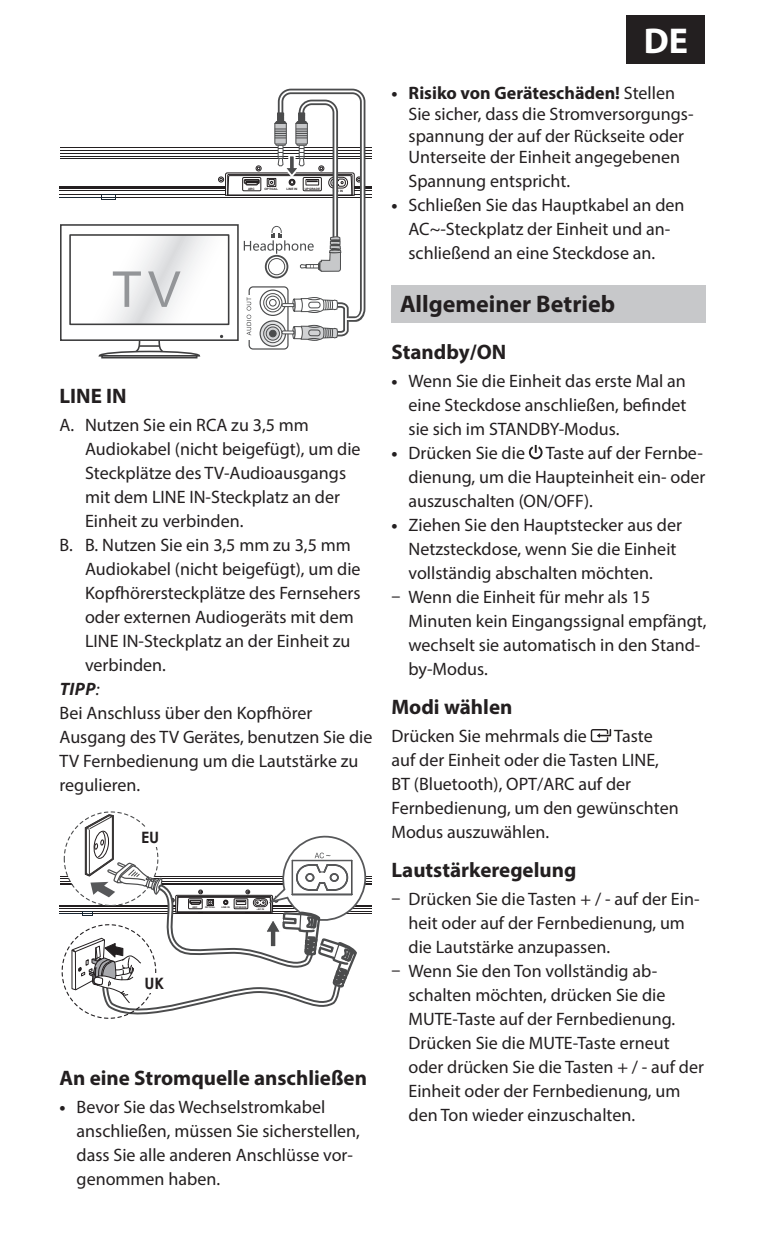
<style>
.page{position:relative;width:766px;height:1259px;background:#fff}
.page>*{position:absolute;margin:0;border:0;box-sizing:border-box;transform-origin:0 0}
.t1{font:700 36px "Myriad Pro";color:#fff}
.t2{font:700 24px "Myriad Pro";color:#231f20}
.t3{font:700 21px "Myriad Pro";color:#231f20}
.t4{font:18px/24px "Myriad Pro";color:#231f20}
.t5{font:italic 700 18px "Myriad Pro";color:#231f20}
.t6{font:700 15.6px "Century Gothic";color:#231f20}
.t7{font:700 3px "Arial";color:#231f20}
.s1{font-weight:400}
.s2{font-weight:700}
</style>
<div class="page">
<div style="left:626px;top:15px;width:79px;height:49px;background:#231f20"></div>
<div style="left:101px;top:355px;width:96px;height:3px;border:2px solid #3e3e3f"></div>
<svg style="left:59px;top:88px;width:312px;height:269px"></svg>
<svg style="left:60px;top:811px;width:312px;height:208px"></svg>
<div style="left:391px;top:285px;width:315px;height:38px;background:#c7c8ca"></div>
<svg style="left:528px;top:445px;width:14px;height:14px"></svg>
<svg style="left:590px;top:729px;width:21px;height:13px"></svg>
<p class="t7" style="left:248px;top:187px;width:8px">ARC</p>
<p class="t7" style="left:264px;top:187px;width:15px">OPTICAL</p>
<p class="t7" style="left:286px;top:187px;width:12px">LINE IN</p>
<p class="t7" style="left:305px;top:187px;width:17px">UPGRADE</p>
<p class="t7" style="left:333px;top:189px;width:12px">~AC IN</p>
<p class="t3" style="left:60px;top:387px;width:69px">LINE IN</p>
<p class="t4" style="left:60px;top:414px;width:251px">A. Nutzen Sie ein RCA zu 3,5 mm</p>
<p class="t4" style="left:85px;top:438px;width:277px">Audiokabel (nicht beigefügt), um die</p>
<p class="t4" style="left:85px;top:462px;width:262px">Steckplätze des TV-Audioausgangs</p>
<p class="t4" style="left:85px;top:486px;width:256px">mit dem LINE IN-Steckplatz an der</p>
<p class="t4" style="left:85px;top:510px;width:160px">Einheit zu verbinden.</p>
<p class="t4" style="left:60px;top:534px;width:292px">B. B. Nutzen Sie ein 3,5 mm zu 3,5 mm</p>
<p class="t4" style="left:85px;top:558px;width:277px">Audiokabel (nicht beigefügt), um die</p>
<p class="t4" style="left:85px;top:582px;width:277px">Kopfhörersteckplätze des Fernsehers</p>
<p class="t4" style="left:85px;top:606px;width:270px">oder externen Audiogeräts mit dem</p>
<p class="t4" style="left:85px;top:630px;width:267px">LINE IN-Steckplatz an der Einheit zu</p>
<p class="t4" style="left:85px;top:654px;width:82px">verbinden.</p>
<p class="t5" style="left:60px;top:678px;width:41px">TIPP<span class="s1">:</span></p>
<p class="t4" style="left:60px;top:702px;width:254px">Bei Anschluss über den Kopfhörer</p>
<p class="t4" style="left:60px;top:726px;width:314px">Ausgang des TV Gerätes, benutzen Sie die</p>
<p class="t4" style="left:60px;top:750px;width:300px">TV Fernbedienung um die Lautstärke zu</p>
<p class="t4" style="left:60px;top:774px;width:82px">regulieren.</p>
<p class="t6" style="left:141px;top:827px;width:20px">EU</p>
<p class="t6" style="left:144px;top:973px;width:21px">UK</p>
<p class="t3" style="left:60px;top:1069px;width:309px">An eine Stromquelle anschließen</p>
<p class="t4" style="left:77px;top:1096px;width:285px;text-indent:-17px"><span class="s2">•</span> Bevor Sie das Wechselstromkabel anschließen, müssen Sie sicherstellen, dass Sie alle anderen Anschlüsse vor&shy;genommen haben.</p>
<h1 class="t1" style="left:643px;top:27px;width:46px">DE</h1>
<p class="t4" style="left:408px;top:83px;width:286px;line-height:21.6px;text-indent:-17px"><span class="s2">• Risiko von Geräteschäden!</span> Stellen Sie sicher, dass die Stromversorgungs&shy;spannung der auf der Rückseite oder Unterseite der Einheit angegebenen</p>
<p class="t4" style="left:408px;top:171px;width:163px">Spannung entspricht.</p>
<p class="t4" style="left:408px;top:195px;width:277px;text-indent:-17px"><span class="s2">•</span> Schließen Sie das Hauptkabel an den<br>AC~-Steckplatz der Einheit und an&shy;schließend an eine Steckdose an.</p>
<h2 class="t2" style="left:400px;top:295px;width:216px">Allgemeiner Betrieb</h2>
<p class="t3" style="left:391px;top:344px;width:116px">Standby/ON</p>
<p class="t4" style="left:408px;top:370px;width:279px;text-align:justify;text-indent:-17px"><span class="s2">•</span> Wenn Sie die Einheit das erste Mal an eine Steckdose anschließen, befindet sie sich im STANDBY-Modus.</p>
<p class="t4" style="left:408px;top:442px;width:298px;text-indent:-17px"><span class="s2">•</span> Drücken Sie die Taste auf der Fernbe&shy;dienung, um die Haupteinheit ein- oder auszuschalten (ON/OFF).</p>
<p class="t4" style="left:408px;top:514px;width:275px;text-indent:-17px"><span class="s2">•</span> Ziehen Sie den Hauptstecker aus der<br>Netzsteckdose, wenn Sie die Einheit vollständig abschalten möchten.</p>
<p class="t4" style="left:408px;top:586px;width:299px;text-indent:-17px">– Wenn die Einheit für mehr als 15<br>Minuten kein Eingangssignal empfängt, wechselt sie automatisch in den Stand&shy;by-Modus.</p>
<p class="t3" style="left:391px;top:699px;width:122px">Modi wählen</p>
<p class="t4" style="left:391px;top:725px;width:197px">Drücken Sie mehrmals die</p>
<p class="t4" style="left:391px;top:725px;width:288px;text-indent:223px">Taste auf der Einheit oder die Tasten LINE,<br>BT (Bluetooth), OPT/ARC auf der<br>Fernbedienung, um den gewünschten<br>Modus auszuwählen.</p>
<p class="t3" style="left:391px;top:861px;width:186px">Lautstärkeregelung</p>
<p class="t4" style="left:408px;top:888px;width:292px;text-indent:-17px">– Drücken Sie die Tasten + / - auf der Ein&shy;heit oder auf der Fernbedienung, um die Lautstärke anzupassen.</p>
<p class="t4" style="left:408px;top:960px;width:297px;text-indent:-17px">– Wenn Sie den Ton vollständig ab&shy;schalten möchten, drücken Sie die MUTE-Taste auf der Fernbedienung.<br>Drücken Sie die MUTE-Taste erneut oder drücken Sie die Tasten + / - auf der Einheit oder der Fernbedienung, um den Ton wieder einzuschalten.</p>
</div>
